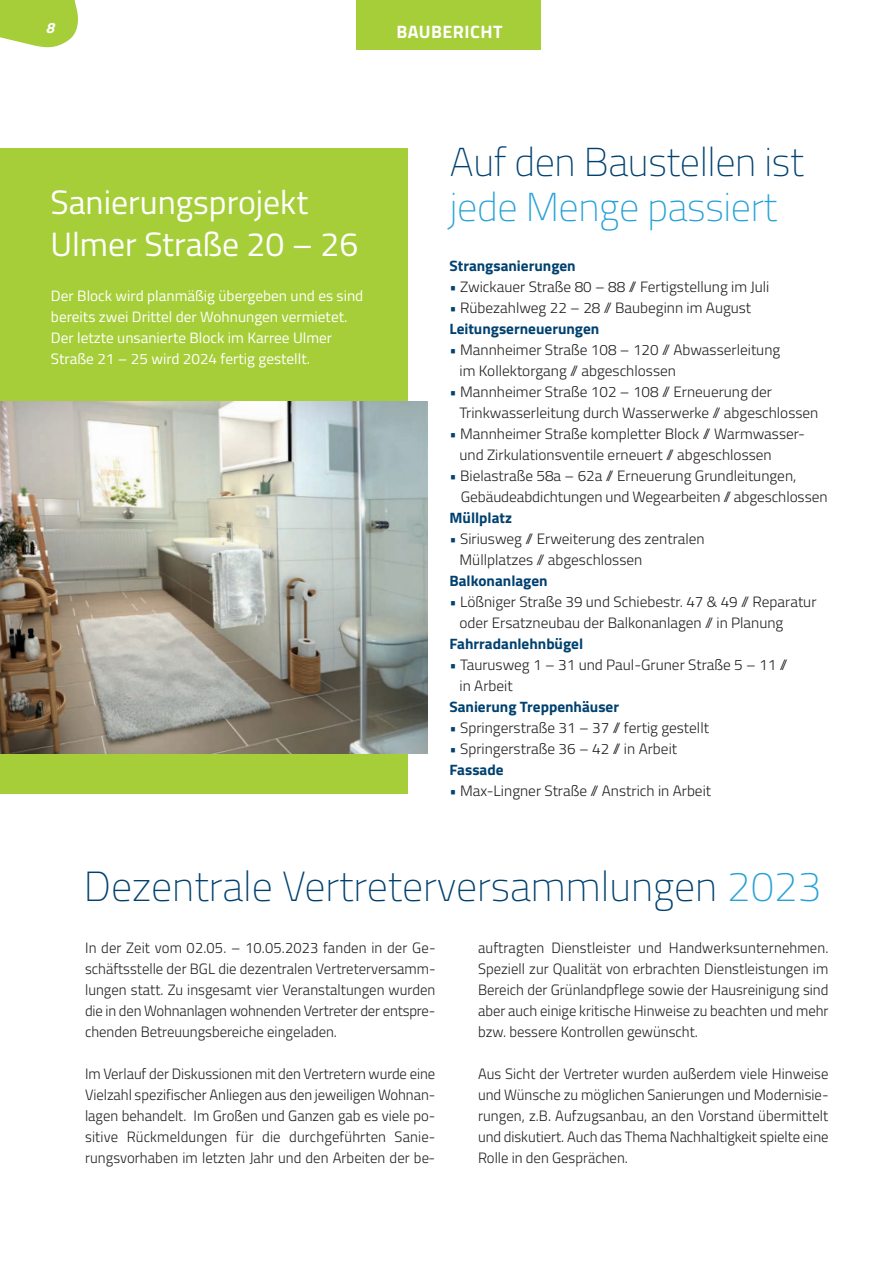
<style>
.page{position:relative;width:893px;height:1263px;background:#fff}
.page>*{position:absolute;margin:0;border:0;box-sizing:border-box;transform-origin:0 0}
.t1{font:200 42px "Titillium Web";color:#01416f}
.t2{font:200 40.35px "Titillium Web";letter-spacing:-.01em;color:#01416f}
.t3{font:200 40.35px "Titillium Web";letter-spacing:-.01em;color:#24a2d7}
.t4{font:33.75px/41.7px "Titillium Web";color:#fff}
.t5{font:700 18px "Titillium Web";letter-spacing:.025em;color:#fff}
.t6{font:300 15px/21px "Titillium Web";color:#231f20}
.t7{font:15px/21px "Titillium Web";color:#fff}
.t8{font:700 15px "Titillium Web";color:#01416f}
.t9{font:italic 700 15px "Titillium Web";color:#fff}
.s1{color:#01416f}
.s2{font-weight:700;color:#01416f}
.s3{color:#24a2d7}
</style>
<div class="page">
<div style="left:356px;top:0;width:185px;height:50px;background:#a6ce39"></div>
<svg style="left:0;top:0;width:78px;height:47px;background:#afd34d"></svg>
<div style="left:0;top:148px;width:407px;height:646px;background:#a6ce39"></div>
<img style="left:0;top:402px;width:428px;height:352px">
<p class="t9" style="left:46px;top:16px;width:10px">8</p>
<p class="t5" style="left:396px;top:18px;width:108px">BAUBERICHT</p>
<h3 class="t4" style="left:50px;top:180px;width:309px">Sanierungsprojekt<br>Ulmer Straße 20 – 26</h3>
<p class="t7" style="left:51px;top:284px;width:314px">Der Block wird planmäßig übergeben und es sind bereits zwei Drittel der Wohnungen vermietet.<br>Der letzte unsanierte Block im Karree Ulmer Straße 21 – 25 wird 2024 fertig gestellt.</p>
<h2 class="t2" style="left:450px;top:133px;width:355px">Auf den Baustellen ist</h2>
<h2 class="t3" style="left:450px;top:179px;width:329px">jede Menge passiert</h2>
<p class="t8" style="left:449px;top:254px;width:128px">Strangsanierungen</p>
<p class="t6" style="left:449px;top:276px;width:322px"><span class="s1">•</span> Zwickauer Straße 80 – 88 // Fertigstellung im Juli</p>
<p class="t6" style="left:449px;top:297px;width:303px"><span class="s1">•</span> Rübezahlweg 22 – 28 // Baubeginn im August<br><span class="s2">Leitungserneuerungen</span></p>
<p class="t6" style="left:460px;top:339px;width:322px;text-indent:-10px"><span class="s1">•</span> Mannheimer Straße 108 – 120 // Abwasserleitung im Kollektorgang // abgeschlossen</p>
<p class="t6" style="left:460px;top:381px;width:360px;text-indent:-10px"><span class="s1">•</span> Mannheimer Straße 102 – 108 // Erneuerung der<br>Trinkwasserleitung durch Wasserwerke // abgeschlossen</p>
<p class="t6" style="left:460px;top:423px;width:347px;text-indent:-10px"><span class="s1">•</span> Mannheimer Straße kompletter Block // Warmwasser&shy;und Zirkulationsventile erneuert // abgeschlossen</p>
<p class="t6" style="left:461px;top:465px;width:368px;text-indent:-11px"><span class="s1">•</span> Bielastraße 58a – 62a // Erneuerung Grundleitungen,<br>Gebäudeabdichtungen und Wegearbeiten // abgeschlossen</p>
<p class="t8" style="left:449px;top:506px;width:64px">Müllplatz</p>
<p class="t6" style="left:460px;top:528px;width:247px;text-indent:-10px"><span class="s1">•</span> Siriusweg // Erweiterung des zentralen<br>Müllplatzes // abgeschlossen</p>
<p class="t8" style="left:449px;top:569px;width:100px">Balkonanlagen</p>
<p class="t6" style="left:460px;top:591px;width:358px;text-indent:-10px"><span class="s1">•</span> Lößniger Straße 39 und Schiebestr. 47 &amp; 49 // Reparatur oder Ersatzneubau der Balkonanlagen // in Planung</p>
<p class="t8" style="left:449px;top:632px;width:135px">Fahrradanlehnbügel</p>
<p class="t6" style="left:460px;top:654px;width:329px;text-indent:-10px"><span class="s1">•</span> Taurusweg 1 – 31 und Paul-Gruner Straße 5 – 11 // in Arbeit</p>
<p class="t8" style="left:449px;top:695px;width:171px">Sanierung Treppenhäuser</p>
<p class="t6" style="left:449px;top:717px;width:261px"><span class="s1">•</span> Springerstraße 31 – 37 // fertig gestellt</p>
<p class="t6" style="left:449px;top:738px;width:229px"><span class="s1">•</span> Springerstraße 36 – 42 // in Arbeit<br><span class="s2">Fassade</span></p>
<p class="t6" style="left:449px;top:780px;width:263px"><span class="s1">•</span> Max-Lingner Straße // Anstrich in Arbeit</p>
<h1 class="t1" style="left:84px;top:856px;width:739px">Dezentrale Vertreterversammlungen <span class="s3">2023</span></h1>
<p class="t6" style="left:85px;top:936px;width:352px;text-align:justify">In der Zeit vom 02.05. – 10.05.2023 fanden in der Ge&shy;schäftsstelle der BGL die dezentralen Vertreterversamm&shy;lungen statt. Zu insgesamt vier Veranstaltungen wurden die in den Wohnanlagen wohnenden Vertreter der entspre&shy;chenden Betreuungsbereiche eingeladen.</p>
<p class="t6" style="left:85px;top:1062px;width:352px;text-align:justify">Im Verlauf der Diskussionen mit den Vertretern wurde eine Vielzahl spezifischer Anliegen aus den jeweiligen Wohnan&shy;lagen behandelt. Im Großen und Ganzen gab es viele po&shy;sitive Rückmeldungen für die durchgeführten Sanie&shy;rungsvorhaben im letzten Jahr und den Arbeiten der be-</p>
<p class="t6" style="left:478px;top:936px;width:352px;text-align:justify">auftragten Dienstleister und Handwerksunternehmen.<br>Speziell zur Qualität von erbrachten Dienstleistungen im Bereich der Grünlandpflege sowie der Hausreinigung sind aber auch einige kritische Hinweise zu beachten und mehr bzw. bessere Kontrollen gewünscht.</p>
<p class="t6" style="left:478px;top:1062px;width:352px;text-align:justify">Aus Sicht der Vertreter wurden außerdem viele Hinweise und Wünsche zu möglichen Sanierungen und Modernisie&shy;rungen, z.B. Aufzugsanbau, an den Vorstand übermittelt und diskutiert. Auch das Thema Nachhaltigkeit spielte eine Rolle in den Gesprächen.</p>
</div>
